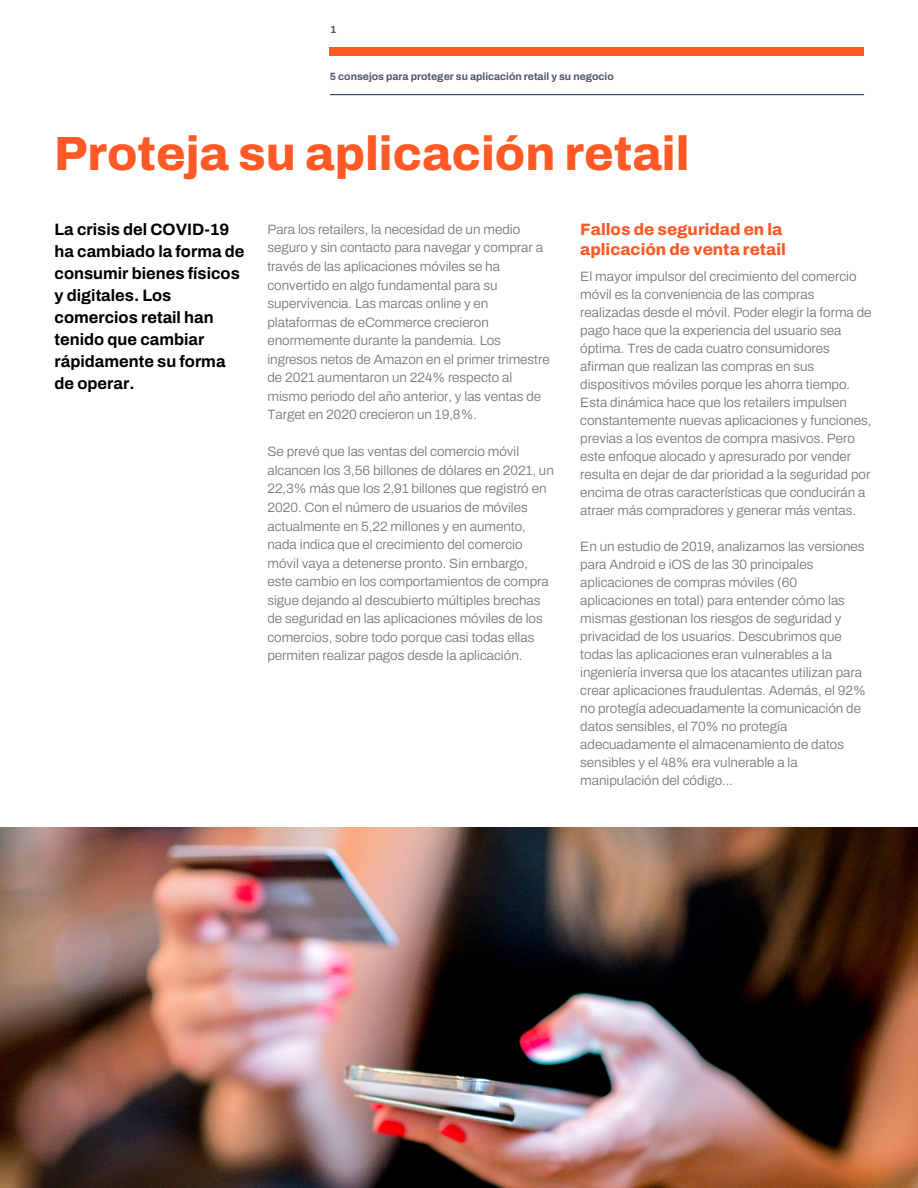
<style>
.page{position:relative;width:918px;height:1188px;background:#fff}
.page>*{position:absolute;margin:0;border:0;box-sizing:border-box;transform-origin:0 0}
.t1{font:800 48px "Archivo";color:#ff5926}
.t2{font:700 16.5px/21.9px "Archivo";color:#000}
.t3{font:800 16.5px/19.8px "Archivo";color:#ff5926}
.t4{font:300 13.5px/18px "Archivo";color:#767779}
.t5{font:300 13.5px/18.6px "Archivo";color:#74777b}
.t6{font:700 10.5px "Archivo";color:#4c596a}
.t7{font:700 10.5px "Archivo";color:#4c596a}
</style>
<div class="page">
<hr style="left:330px;top:94px;width:534px;height:1px;background:#1c275b">
<div style="left:330px;top:48px;width:534px;height:7px;background:#ff5925"></div>
<img style="left:0;top:827px;width:918px;height:361px">
<p class="t7" style="left:330px;top:22px;width:8px">1</p>
<p class="t6" style="left:330px;top:68px;width:285px">5 consejos para proteger su aplicación retail y su negocio</p>
<h1 class="t1" style="left:54px;top:117px;width:637px">Proteja su aplicación retail</h1>
<p class="t2" style="left:55px;top:218px;width:191px">La crisis del COVID-19 ha cambiado la forma de consumir bienes físicos y digitales. Los comercios retail han tenido que cambiar rápidamente su forma de operar.</p>
<p class="t5" style="left:267px;top:220px;width:284px">Para los retailers, la necesidad de un medio seguro y sin contacto para navegar y comprar a través de las aplicaciones móviles se ha convertido en algo fundamental para su supervivencia. Las marcas online y en plataformas de eCommerce crecieron enormemente durante la pandemia. Los ingresos netos de Amazon en el primer trimestre de 2021 aumentaron un 224% respecto al mismo periodo del año anterior, y las ventas de Target en 2020 crecieron un 19,8%.</p>
<p class="t5" style="left:267px;top:442px;width:288px">Se prevé que las ventas del comercio móvil alcancen los 3,56 billones de dólares en 2021, un 22,3% más que los 2,91 billones que registró en 2020. Con el número de usuarios de móviles actualmente en 5,22 millones y en aumento, nada indica que el crecimiento del comercio móvil vaya a detenerse pronto. Sin embargo, este cambio en los comportamientos de compra sigue dejando al descubierto múltiples brechas de seguridad en las aplicaciones móviles de los comercios, sobre todo porque casi todas ellas permiten realizar pagos desde la aplicación.</p>
<p class="t3" style="left:580px;top:219px;width:207px">Fallos de seguridad en la aplicación de venta retail</p>
<p class="t4" style="left:580px;top:267px;width:293px">El mayor impulsor del crecimiento del comercio móvil es la conveniencia de las compras realizadas desde el móvil. Poder elegir la forma de pago hace que la experiencia del usuario sea óptima. Tres de cada cuatro consumidores afirman que realizan las compras en sus dispositivos móviles porque les ahorra tiempo.<br>Esta dinámica hace que los retailers impulsen constantemente nuevas aplicaciones y funciones, previas a los eventos de compra masivos. Pero este enfoque alocado y apresurado por vender resulta en dejar de dar prioridad a la seguridad por encima de otras características que conducirán a atraer más compradores y generar más ventas.</p>
<p class="t4" style="left:580px;top:537px;width:287px">En un estudio de 2019, analizamos las versiones para Android e iOS de las 30 principales aplicaciones de compras móviles (60 aplicaciones en total) para entender cómo las mismas gestionan los riesgos de seguridad y privacidad de los usuarios. Descubrimos que todas las aplicaciones eran vulnerables a la ingeniería inversa que los atacantes utilizan para crear aplicaciones fraudulentas. Además, el 92% no protegía adecuadamente la comunicación de datos sensibles, el 70% no protegía adecuadamente el almacenamiento de datos sensibles y el 48% era vulnerable a la manipulación del código...</p>
</div>
